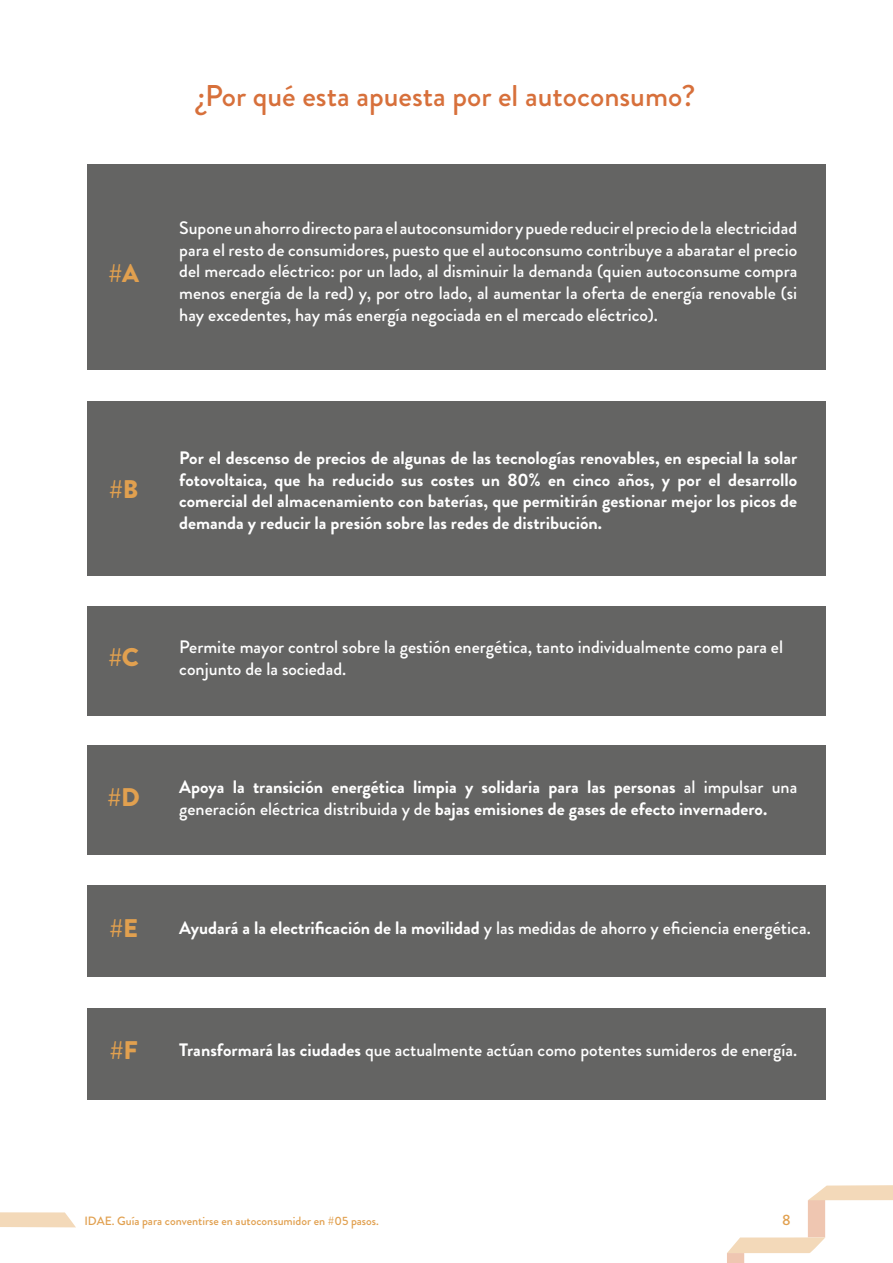
<style>
.page{position:relative;width:893px;height:1263px;background:#fff}
.page>*{position:absolute;margin:0;border:0;box-sizing:border-box;transform-origin:0 0}
.t1{font:500 30px "Brandon Grotesque";color:#d7703b}
.t2{font:900 25.5px "Brandon Grotesque";color:#e1a04f}
.t3{font:500 18px/21.6px "Brandon Grotesque";color:#fff;text-align:justify}
.t4{font:700 18px/21.6px "Brandon Grotesque";color:#fff;text-align:justify}
.t5{font:500 15px "Brandon Grotesque";color:#e1a04f}
.t6{font:500 12px "Brandon Grotesque";color:#e1a04f}
.s1{font-weight:500}
.s2{font-weight:700}
</style>
<div class="page">
<svg style="left:727px;top:1185px;width:166px;height:78px"></svg>
<svg style="left:0;top:1212px;width:76px;height:15px"></svg>
<div style="left:87px;top:165px;width:739px;height:205px;background:#646463"></div>
<div style="left:87px;top:401px;width:739px;height:175px;background:#646463"></div>
<div style="left:87px;top:746px;width:739px;height:109px;background:#646463"></div>
<div style="left:87px;top:606px;width:739px;height:109px;background:#646463"></div>
<div style="left:87px;top:1008px;width:739px;height:91px;background:#646463"></div>
<div style="left:87px;top:885px;width:739px;height:92px;background:#646463"></div>
<h1 class="t1" style="left:198px;top:75px;width:499px">¿Por qué esta apuesta por el autoconsumo?</h1>
<h2 class="t2" style="left:108px;top:255px;width:32px">#A</h2>
<p class="t3" style="left:179px;top:217px;width:620px">Supone un ahorro directo para el autoconsumidor y puede reducir el precio de la electricidad para el resto de consumidores, puesto que el autoconsumo contribuye a abaratar el precio del mercado eléctrico: por un lado, al disminuir la demanda (quien autoconsume compra menos energía de la red) y, por otro lado, al aumentar la oferta de energía renovable (si hay excedentes, hay más energía negociada en el mercado eléctrico).</p>
<h2 class="t2" style="left:109px;top:472px;width:31px">#B</h2>
<p class="t4" style="left:179px;top:447px;width:620px">Por el descenso de precios de algunas de las tecnologías renovables, en especial la solar fotovoltaica, que ha reducido sus costes un 80% en cinco años, y por el desarrollo comercial del almacenamiento con baterías, que permitirán gestionar mejor los picos de demanda y reducir la presión sobre las redes de distribución.</p>
<h2 class="t2" style="left:108px;top:639px;width:32px">#C</h2>
<h2 class="t2" style="left:108px;top:779px;width:34px">#D</h2>
<h2 class="t2" style="left:109px;top:910px;width:30px">#E</h2>
<p class="t3" style="left:179px;top:636px;width:605px">Permite mayor control sobre la gestión energética, tanto individualmente como para el conjunto de la sociedad.</p>
<p class="t4" style="left:179px;top:776px;width:620px">Apoya la transición energética limpia y solidaria para las personas <span class="s1">al impulsar una generación eléctrica distribuida y de</span> bajas emisiones de gases de efecto invernadero.</p>
<p class="t3" style="left:179px;top:917px;width:633px"><span class="s2">Ayudará a la electrificación de la movilidad</span> y las medidas de ahorro y eficiencia energética.</p>
<h2 class="t2" style="left:110px;top:1032px;width:29px">#F</h2>
<p class="t3" style="left:179px;top:1039px;width:619px"><span class="s2">Transformará las ciudades</span> que actualmente actúan como potentes sumideros de energía.</p>
<p class="t6" style="left:84px;top:1212px;width:296px">IDAE. Guía para conventirse en autoconsumidor en #05 pasos.</p>
<p class="t5" style="left:782px;top:1209px;width:10px">8</p>
</div>
